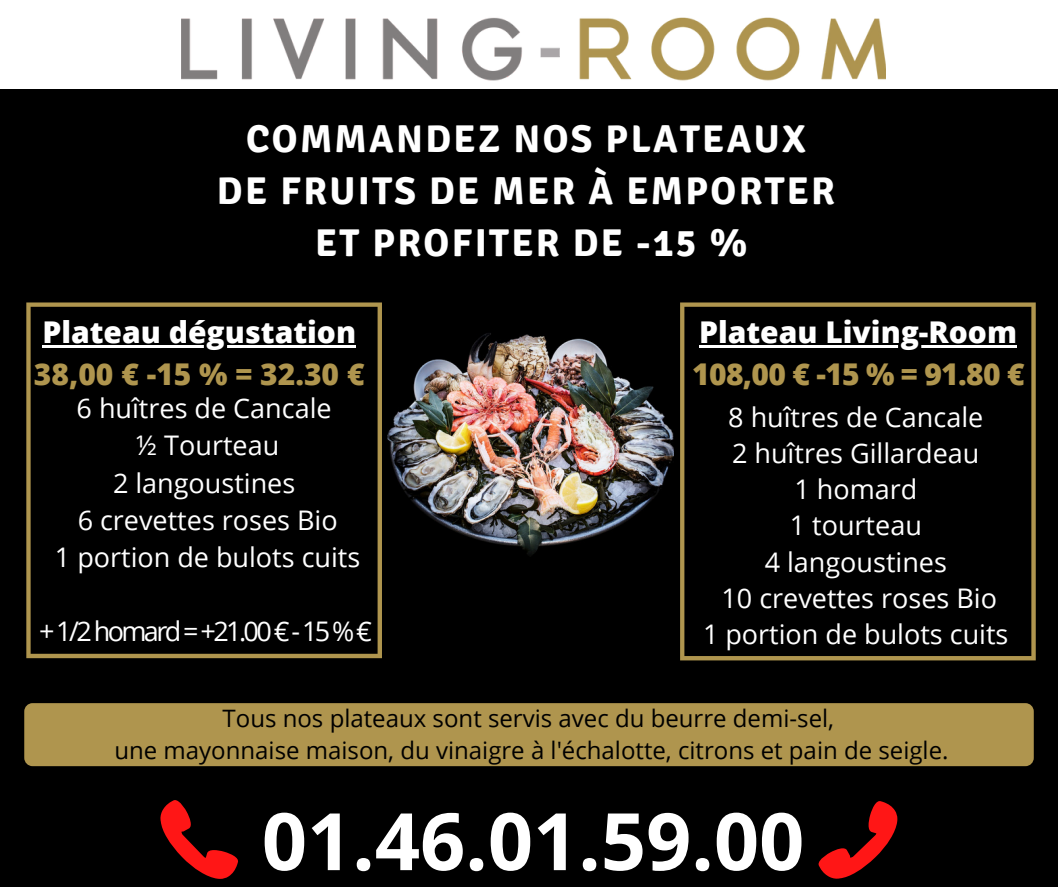
<style>
.page{position:relative;width:1058px;height:887px;background:#fff}
.page>*{position:absolute;margin:0;border:0;box-sizing:border-box;transform-origin:0 0}
.t1{font:700 79.2px "Open Sans";color:#fff}
.t2{font:700 38.7px "Signika";letter-spacing:.06em;color:#fff}
.t3{font:800 30px "Open Sans";color:#fff}
.t4{font:800 30px "Open Sans";letter-spacing:-.02em;color:#af954e}
.t5{font:27px "Open Sans";color:#fff}
.t6{font:27px "Open Sans";letter-spacing:-.095em;color:#fff}
.t7{font:24px "Open Sans";color:#000}
</style>
<div class="page">
<div style="left:0;top:0;width:1058px;height:886px;background:#000"></div>
<svg style="left:680px;top:302px;width:355px;height:358px"></svg>
<img style="left:387px;top:333px;width:286px;height:222px">
<div style="left:0;top:0;width:1058px;height:88px;background:#fff"></div>
<img style="left:181px;top:17px;width:704px;height:72px">
<svg style="left:26px;top:302px;width:356px;height:356px"></svg>
<svg style="left:160px;top:800px;width:78px;height:78px"></svg>
<div style="left:24px;top:703px;width:1009px;height:63px;background:#af954e;border-radius:8px"></div>
<svg style="left:818px;top:801px;width:79px;height:77px"></svg>
<hr style="left:699px;top:345px;width:318px;height:2px;background:#fff">
<hr style="left:42px;top:345px;width:314px;height:2px;background:#fff">
<p class="t2" style="left:246px;top:116px;width:561px">COMMANDEZ NOS PLATEAUX</p>
<p class="t2" style="left:217px;top:168px;width:619px">DE FRUITS DE MER À EMPORTER</p>
<p class="t2" style="left:315px;top:219px;width:434px">ET PROFITER DE -15 %</p>
<p class="t3" style="left:42px;top:311px;width:315px">Plateau dégustation</p>
<p class="t4" style="left:34px;top:352px;width:332px">38,00 € -15 % = 32.30 €</p>
<p class="t5" style="left:77px;top:389px;width:256px">6 huîtres de Cancale</p>
<p class="t5" style="left:136px;top:426px;width:145px">½ Tourteau</p>
<p class="t5" style="left:113px;top:463px;width:184px">2 langoustines</p>
<p class="t5" style="left:78px;top:501px;width:261px">6 crevettes roses Bio</p>
<p class="t5" style="left:55px;top:538px;width:307px">1 portion de bulots cuits</p>
<p class="t6" style="left:39px;top:612px;width:335px">+ 1/2 homard = +21.00€- 15 %€</p>
<p class="t3" style="left:699px;top:311px;width:319px">Plateau Living-Room</p>
<p class="t4" style="left:692px;top:352px;width:334px">108,00 € -15 % = 91.80 €</p>
<p class="t5" style="left:728px;top:398px;width:256px">8 huîtres de Cancale</p>
<p class="t5" style="left:732px;top:434px;width:249px">2 huîtres Gillardeau</p>
<p class="t5" style="left:794px;top:470px;width:124px">1 homard</p>
<p class="t5" style="left:789px;top:506px;width:134px">1 tourteau</p>
<p class="t5" style="left:764px;top:542px;width:184px">4 langoustines</p>
<p class="t5" style="left:721px;top:578px;width:277px">10 crevettes roses Bio</p>
<p class="t5" style="left:703px;top:614px;width:307px">1 portion de bulots cuits</p>
<p class="t7" style="left:222px;top:701px;width:613px">Tous nos plateaux sont servis avec du beurre demi-sel,</p>
<p class="t7" style="left:114px;top:733px;width:835px">une mayonnaise maison, du vinaigre à l'échalotte, citrons et pain de seigle.</p>
<p class="t1" style="left:262px;top:785px;width:544px">01.46.01.59.00</p>
</div>
